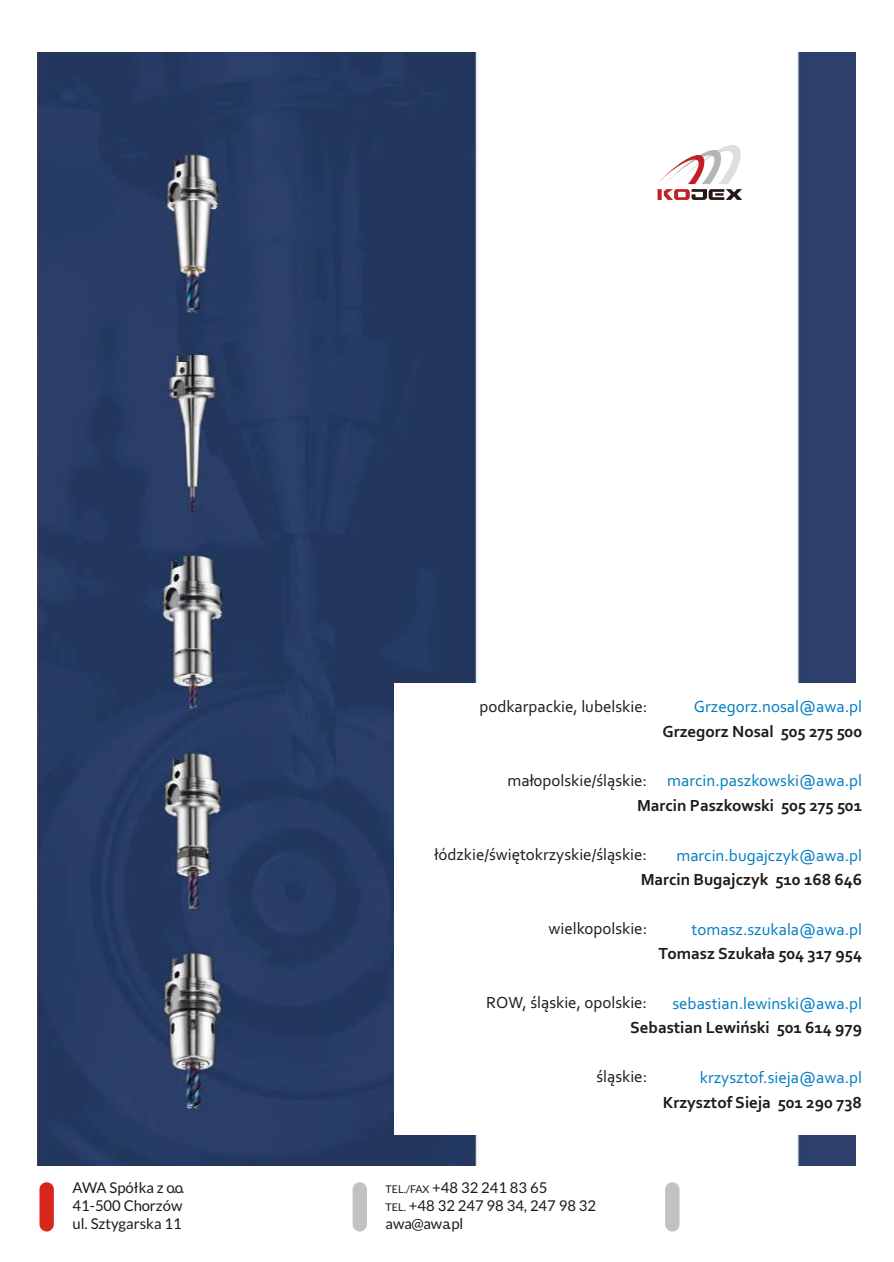
<style>
.page{position:relative;width:894px;height:1262px;background:#fff}
.page>*{position:absolute;margin:0;border:0;box-sizing:border-box;transform-origin:0 0}
.t1{font:700 16.8px "Corbel";color:#1f1a17}
.t2{font:16.8px "Corbel";color:#007dc2}
.t3{font:16.8px "Corbel";color:#1f1a17}
.t4{font:14.85px/17.9px "Lato";color:#1f1a17}
.s1{font-size:10.65px}
</style>
<div class="page">
<img style="left:38px;top:52px;width:817px;height:1114px">
<svg style="left:657px;top:138px;width:87px;height:62px"></svg>
<div style="left:394px;top:683px;width:461px;height:451px;background:#fff"></div>
<div style="left:39px;top:1182px;width:15px;height:49px;background:#d9261c;border-radius:7px"></div>
<div style="left:353px;top:1182px;width:14px;height:49px;background:#c2c2c2;border-radius:7px"></div>
<div style="left:665px;top:1182px;width:15px;height:49px;background:#c2c2c2;border-radius:7px"></div>
<p class="t3" style="left:479px;top:699px;width:169px">podkarpackie, lubelskie:</p>
<p class="t3" style="left:507px;top:773px;width:141px">ma³opolskie/œl¹skie:</p>
<p class="t2" style="left:694px;top:700px;width:170px">Grzegorz.nosal@awa.pl</p>
<p class="t1" style="left:663px;top:724px;width:201px">Grzegorz Nosal 505 275 500</p>
<p class="t2" style="left:667px;top:774px;width:196px">marcin.paszkowski@awa.pl</p>
<p class="t1" style="left:637px;top:798px;width:227px">Marcin Paszkowski 505 275 501</p>
<p class="t3" style="left:435px;top:847px;width:214px">³ódzkie/œwiêtokrzyskie/œl¹skie:</p>
<p class="t2" style="left:676px;top:848px;width:187px">marcin.bugajczyk@awa.pl</p>
<p class="t1" style="left:641px;top:872px;width:223px">Marcin Bugajczyk 510 168 646</p>
<p class="t3" style="left:548px;top:921px;width:100px">wielkopolskie:</p>
<p class="t2" style="left:692px;top:922px;width:172px">tomasz.szukala@awa.pl</p>
<p class="t1" style="left:659px;top:947px;width:205px">Tomasz Szuka³a 504 317 954</p>
<p class="t3" style="left:486px;top:995px;width:162px">ROW, œl¹skie, opolskie:</p>
<p class="t2" style="left:672px;top:996px;width:191px">sebastian.lewinski@awa.pl</p>
<p class="t1" style="left:630px;top:1021px;width:233px">Sebastian Lewiñski 501 614 979</p>
<p class="t3" style="left:596px;top:1069px;width:52px">œl¹skie:</p>
<p class="t2" style="left:700px;top:1070px;width:164px">krzysztof.sieja@awa.pl</p>
<p class="t1" style="left:663px;top:1095px;width:201px">Krzysztof Sieja 501 290 738</p>
<p class="t4" style="left:73px;top:1180px;width:113px">AWA Spó³ka z o.o.<br>41-500 Chorzów ul. Sztygarska 11</p>
<p class="t4" style="left:386px;top:1179px;width:212px"><span class="s1">TEL./FAX</span> +48 32 241 83 65<br><span class="s1">TEL.</span> +48 32 247 98 34, 247 98 32 awa@awa.pl</p>
</div>
